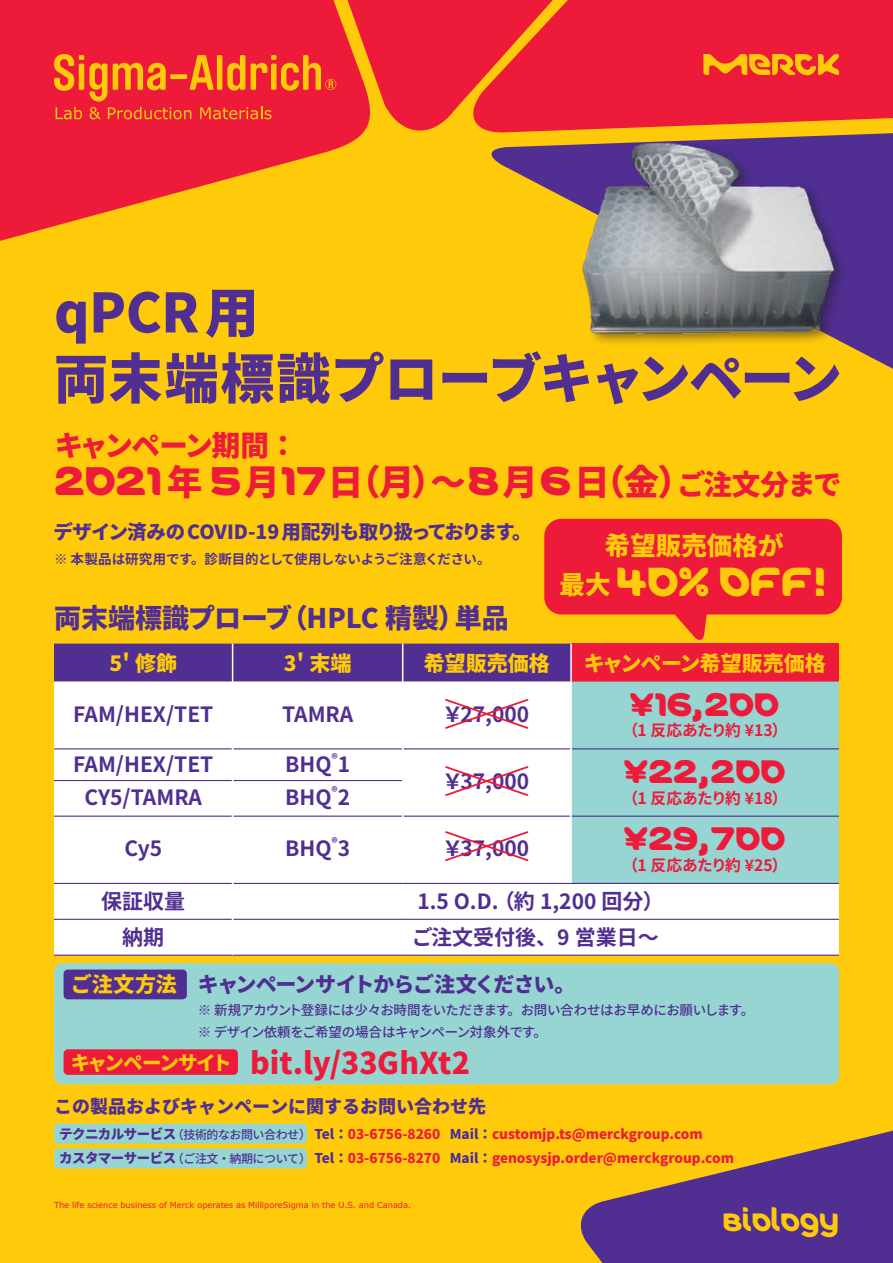
<style>
.page{position:relative;width:893px;height:1263px;background:#feca0a}
.page>*{position:absolute;margin:0;border:0;box-sizing:border-box;transform-origin:0 0}
.t1{font:900 54px/66px "Noto Sans CJ Kjp";letter-spacing:-.01em;color:#502e92}
.t2{font:41.25px "Merck";color:#feca0a}
.t3{font:40.5px "Merck";color:#ed1a3a}
.t4{font:900 35.25px "Noto Sans CJ Kjp";color:#ed1a3a}
.t5{font:33px "Merck";color:#ed1a3a}
.t6{font:900 30px "Noto Sans CJ Kjp";letter-spacing:-.005em;color:#ed1a3a}
.t7{font:900 28.5px "Noto Sans CJ Kjp";letter-spacing:-.05em;color:#ed1a3a}
.t8{font:900 27px "Noto Sans CJ Kjp";color:#502e92}
.t9{font:900 25.5px "Noto Sans CJ Kjp";color:#feca0a}
.t10{font:25.5px "Merck";color:#feca0a}
.t11{font:700 21px "Noto Sans CJ Kjp";color:#502e92}
.t12{font:900 21px "Noto Sans CJ Kjp";letter-spacing:-.04em;color:#502e92}
.t13{font:900 21px "Noto Sans CJ Kjp";color:#feca0a}
.t14{font:900 21px "Noto Sans CJ Kjp";letter-spacing:-.02em;color:#feca0a}
.t15{font:900 19.5px "Noto Sans CJ Kjp";letter-spacing:-.035em;color:#502e92}
.t16{font:900 19.5px "Noto Sans CJ Kjp";letter-spacing:-.09em;color:#feca0a}
.t17{font:900 18px "Noto Sans CJ Kjp";color:#502e92}
.t18{font:700 15.75px "Noto Sans CJ Kjp";letter-spacing:-.02em;color:#ed1a3a}
.t19{font:900 13.5px "Noto Sans CJ Kjp";color:#ed1a3a}
.t20{font:500 13.5px/21.6px "Noto Sans CJ Kjp";letter-spacing:-.035em;color:#502e92}
.t21{font:700 13.5px "Noto Sans CJ Kjp";letter-spacing:-.015em;color:#502e92}
.t22{font:900 13.5px "Noto Sans CJ Kjp";letter-spacing:-.04em;color:#502e92}
.t23{font:700 12.3px "Noto Sans CJ Kjp";color:#502e92}
.t24{font:500 12px "Noto Sans CJ Kjp";letter-spacing:-.04em;color:#502e92}
.t25{font:8.25px "Verdana";color:#ed1a3a}
.s1{color:#feca0a}
.s2{color:#502e92}
</style>
<div class="page">
<svg style="left:0;top:0;width:356px;height:241px;fill:#ed1a3a"></svg>
<svg style="left:883px;top:0;width:10px;height:119px"></svg>
<svg style="left:180px;top:0;width:703px;height:139px;background:#ee2636"></svg>
<svg style="left:703px;top:54px;width:136px;height:21px"></svg>
<svg style="left:54px;top:54px;width:282px;height:65px"></svg>
<svg style="left:580px;top:1130px;width:313px;height:133px;fill:#502e92"></svg>
<svg style="left:486px;top:126px;width:407px;height:243px"></svg>
<svg style="left:647px;top:614px;width:64px;height:26px"></svg>
<div style="left:54px;top:963px;width:785px;height:121px;background:#96d5d2;border-radius:9px"></div>
<div style="left:64px;top:969px;width:123px;height:30px;background:#502e92;border-radius:4px"></div>
<div style="left:64px;top:1049px;width:174px;height:26px;background:#ed1a3a;border-radius:4px"></div>
<img style="left:547px;top:119px;width:333px;height:250px">
<div style="left:54px;top:644px;width:516px;height:38px;background:#502e92"></div>
<div style="left:571px;top:644px;width:268px;height:38px;background:#ed1a3a"></div>
<div style="left:54px;top:682px;width:785px;height:273px;background:#fff"></div>
<div style="left:572px;top:682px;width:267px;height:201px;background:#96d5d2"></div>
<hr style="left:54px;top:748px;width:178px;height:1px;background:#502e92">
<hr style="left:233px;top:748px;width:169px;height:1px;background:#502e92">
<hr style="left:403px;top:748px;width:167px;height:1px;background:#502e92">
<hr style="left:572px;top:748px;width:267px;height:1px;background:#502e92">
<hr style="left:572px;top:815px;width:267px;height:2px;background:#502e92">
<hr style="left:54px;top:780px;width:178px;height:1px;background:#502e92">
<hr style="left:233px;top:780px;width:169px;height:1px;background:#502e92">
<hr style="left:54px;top:815px;width:178px;height:2px;background:#502e92">
<hr style="left:233px;top:815px;width:169px;height:2px;background:#502e92">
<hr style="left:403px;top:815px;width:167px;height:2px;background:#502e92">
<hr style="left:54px;top:883px;width:178px;height:1px;background:#502e92">
<hr style="left:233px;top:883px;width:170px;height:1px;background:#502e92">
<hr style="left:403px;top:883px;width:168px;height:1px;background:#502e92">
<hr style="left:54px;top:919px;width:178px;height:1px;background:#502e92">
<hr style="left:233px;top:919px;width:170px;height:1px;background:#502e92">
<hr style="left:403px;top:919px;width:168px;height:1px;background:#502e92">
<hr style="left:571px;top:919px;width:268px;height:1px;background:#502e92">
<hr style="left:571px;top:883px;width:268px;height:1px;background:#502e92">
<hr style="left:54px;top:955px;width:179px;height:1px;background:#502e92">
<hr style="left:233px;top:955px;width:170px;height:1px;background:#502e92">
<hr style="left:403px;top:955px;width:168px;height:1px;background:#502e92">
<hr style="left:571px;top:955px;width:268px;height:1px;background:#502e92">
<hr style="left:232px;top:644px;width:1px;height:38px;background:#fff">
<hr style="left:402px;top:644px;width:1px;height:38px;background:#fff">
<hr style="left:570px;top:644px;width:2px;height:38px;background:#fff">
<hr style="left:232px;top:682px;width:1px;height:67px;background:#fff">
<hr style="left:402px;top:682px;width:1px;height:67px;background:#fff">
<hr style="left:570px;top:682px;width:2px;height:67px;background:#fff">
<hr style="left:232px;top:749px;width:1px;height:31px;background:#fff">
<hr style="left:402px;top:749px;width:1px;height:31px;background:#fff">
<hr style="left:570px;top:749px;width:2px;height:31px;background:#fff">
<hr style="left:570px;top:780px;width:2px;height:36px;background:#fff">
<hr style="left:232px;top:780px;width:1px;height:36px;background:#fff">
<hr style="left:402px;top:780px;width:1px;height:36px;background:#fff">
<hr style="left:232px;top:816px;width:1px;height:67px;background:#fff">
<hr style="left:402px;top:816px;width:1px;height:67px;background:#fff">
<hr style="left:570px;top:816px;width:2px;height:67px;background:#fff">
<hr style="left:232px;top:883px;width:1px;height:36px;background:#fff">
<hr style="left:232px;top:919px;width:1px;height:36px;background:#fff">
<div style="left:544px;top:519px;width:298px;height:95px;background:#ed1a3a;border-radius:17px"></div>
<div style="left:54px;top:1124px;width:253px;height:20px;background:#96d5d2;border-radius:4px"></div>
<div style="left:54px;top:1148px;width:253px;height:20px;background:#96d5d2;border-radius:4px"></div>
<svg style="left:444px;top:697px;width:86px;height:33px;background:#fce5e9"></svg>
<svg style="left:444px;top:765px;width:86px;height:32px;background:#fce5e8"></svg>
<svg style="left:444px;top:830px;width:86px;height:32px;background:#fce5e8"></svg>
<h1 class="t1" style="left:54px;top:281px;width:789px">qPCR用<br>両末端標識プローブキャンペーン</h1>
<h3 class="t7" style="left:55px;top:429px;width:244px">キャンペーン期間：</h3>
<h3 class="t3" style="left:55px;top:457px;width:109px">2021</h3>
<h3 class="t4" style="left:167px;top:462px;width:37px">年</h3>
<h3 class="t4" style="left:328px;top:462px;width:139px">（日月）～</h3>
<h3 class="t4" style="left:245px;top:462px;width:37px">月</h3>
<h3 class="t4" style="left:502px;top:462px;width:37px">月</h3>
<h3 class="t3" style="left:211px;top:457px;width:32px">5</h3>
<h3 class="t3" style="left:282px;top:457px;width:47px">17</h3>
<h3 class="t3" style="left:469px;top:457px;width:32px">8</h3>
<h3 class="t3" style="left:541px;top:457px;width:32px">6</h3>
<h3 class="t4" style="left:575px;top:462px;width:120px">（日金）</h3>
<h3 class="t7" style="left:677px;top:468px;width:166px">ご注文分まで</h3>
<p class="t15" style="left:53px;top:521px;width:480px">デザイン済みのCOVID-19 用配列も取り扱っております。</p>
<p class="t21" style="left:54px;top:551px;width:438px">※ 本製品は研究用です。診断目的として使用しないようご注意ください。</p>
<p class="t8" style="left:54px;top:602px;width:240px">両末端標識プローブ</p>
<p class="t8" style="left:281px;top:602px;width:186px">（HPLC 精製）</p>
<p class="t8" style="left:455px;top:602px;width:55px">単品</p>
<p class="t9" style="left:605px;top:531px;width:180px">希望販売価格が</p>
<h2 class="t2" style="left:617px;top:557px;width:213px">40% OFF!</h2>
<p class="t9" style="left:560px;top:571px;width:52px">最大</p>
<p class="t13" style="left:110px;top:651px;width:69px">5' 修飾</p>
<p class="t13" style="left:284px;top:651px;width:69px">3' 末端</p>
<p class="t13" style="left:424px;top:651px;width:127px">希望販売価格</p>
<p class="t14" style="left:584px;top:651px;width:243px">キャンペーン希望販売価格</p>
<p class="t11" style="left:73px;top:702px;width:142px">FAM/HEX/TET</p>
<p class="t11" style="left:282px;top:702px;width:73px">TAMRA</p>
<p class="t11" style="left:442px;top:702px;width:89px">￥27,000</p>
<h3 class="t5" style="left:630px;top:685px;width:151px">¥16,200</h3>
<p class="t18" style="left:622px;top:722px;width:167px">（1 反応あたり約 ¥13(</p>
<p class="t11" style="left:73px;top:752px;width:142px">FAM/HEX/TET</p>
<p class="t11" style="left:85px;top:786px;width:119px">CY5/TAMRA</p>
<p class="t23" style="left:331px;top:751px;width:8px">R</p>
<p class="t11" style="left:285px;top:752px;width:67px">BHQ 1</p>
<p class="t23" style="left:331px;top:785px;width:8px">R</p>
<p class="t11" style="left:285px;top:786px;width:67px">BHQ 2</p>
<p class="t11" style="left:442px;top:770px;width:89px">￥37,000</p>
<h3 class="t5" style="left:624px;top:752px;width:163px">¥22,200</h3>
<p class="t18" style="left:622px;top:789px;width:167px">（1 反応あたり約 ¥18(</p>
<p class="t11" style="left:124px;top:837px;width:39px">Cy5</p>
<p class="t11" style="left:101px;top:890px;width:85px">保証収量</p>
<p class="t23" style="left:331px;top:836px;width:8px">R</p>
<p class="t11" style="left:285px;top:837px;width:67px">BHQ 3</p>
<h3 class="t5" style="left:624px;top:819px;width:163px">¥29,700</h3>
<p class="t11" style="left:442px;top:837px;width:89px">￥37,000</p>
<p class="t18" style="left:622px;top:856px;width:167px">（1 反応あたり約 ¥25(</p>
<p class="t11" style="left:417px;top:890px;width:248px">1.5 O D. （. 約 1,200 回分(</p>
<p class="t11" style="left:122px;top:926px;width:43px">納期</p>
<p class="t11" style="left:412px;top:926px;width:248px">ご注文受付後、9 営業日~</p>
<p class="t12" style="left:71px;top:973px;width:506px"><span class="s1">ご注文方法　</span>キャンペーンサイトからご注文ください。</p>
<p class="t20" style="left:198px;top:1000px;width:558px">※ 新規アカウント登録には少々お時間をいただきます。お問い合わせはお早めにお願いします。※ デザイン依頼をご希望の場合はキャンペーン対象外です。</p>
<h3 class="t6" style="left:250px;top:1046px;width:221px">bit.ly/33GhXt2</h3>
<p class="t16" style="left:71px;top:1051px;width:163px">キャンペーンサイト</p>
<p class="t17" style="left:54px;top:1096px;width:433px">この製品およびキャンペーンに関するお問い合わせ先</p>
<p class="t19" style="left:450px;top:1126px;width:255px"><span class="s2">Mail：</span>customjp.ts@merckgroup.com</p>
<p class="t22" style="left:59px;top:1126px;width:119px">テクニカルサービス</p>
<p class="t19" style="left:314px;top:1126px;width:128px"><span class="s2">Tel：</span>03-6756-8260</p>
<p class="t24" style="left:172px;top:1128px;width:141px">（技術的なお問い合わせ）</p>
<p class="t22" style="left:59px;top:1151px;width:119px">カスタマーサービス</p>
<p class="t24" style="left:172px;top:1152px;width:141px">（ご注文・納期について）</p>
<p class="t19" style="left:314px;top:1151px;width:128px"><span class="s2">Tel：</span>03-6756-8270</p>
<p class="t19" style="left:450px;top:1151px;width:286px"><span class="s2">Mail：</span>genosysjp.order@merckgroup.com</p>
<p class="t25" style="left:54px;top:1199px;width:359px">The life science business of Merck operates as MilliporeSigma in the U S. . and Canada.</p>
<p class="t10" style="left:723px;top:1206px;width:117px">Biology</p>
</div>
